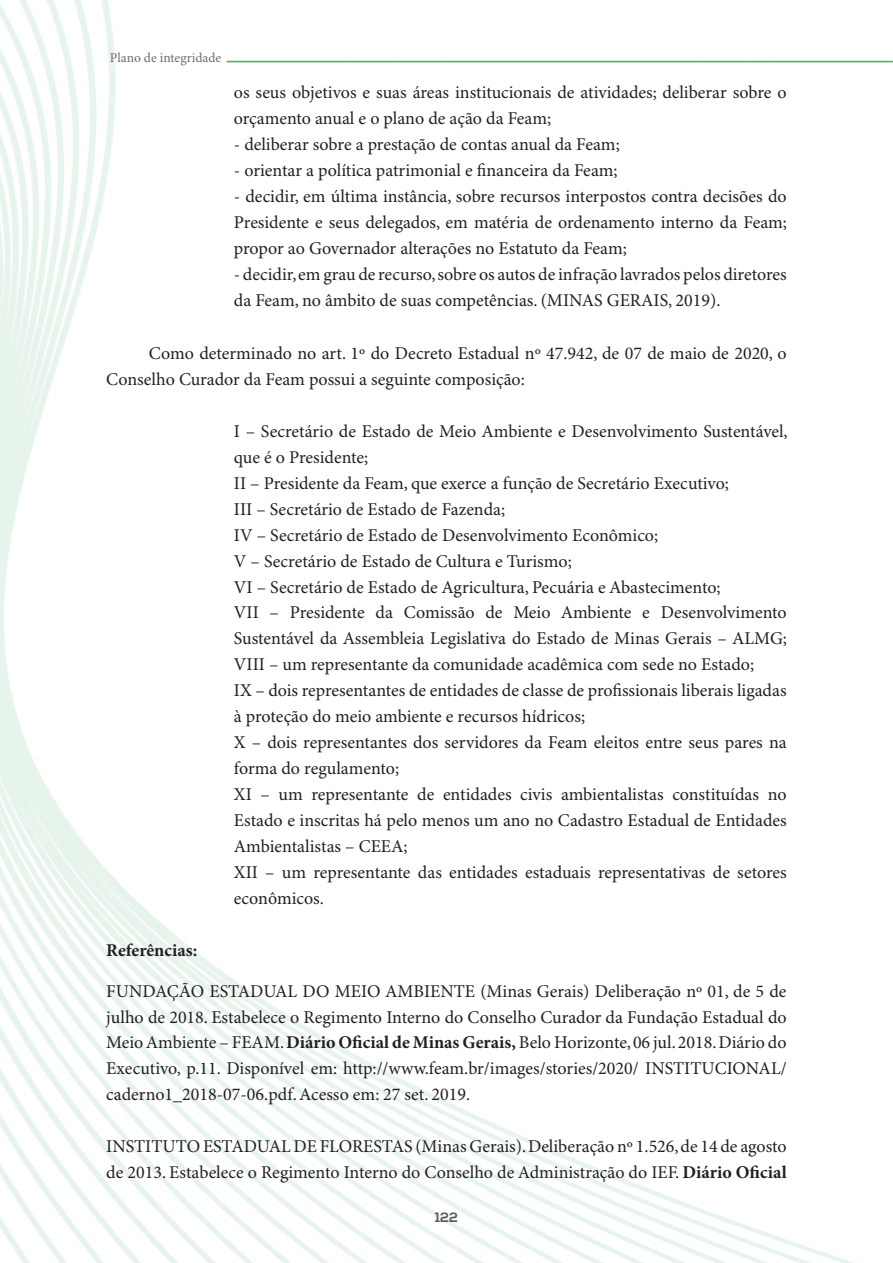
<style>
.page{position:relative;width:893px;height:1263px;background:#fff}
.page>*{position:absolute;margin:0;border:0;box-sizing:border-box;transform-origin:0 0}
.t1{font:18px/26px "Minion Pro";color:#231f20}
.t2{font:700 18px "Minion Pro";letter-spacing:-.005em;color:#231f20}
.t3{font:13.5px "Minion Pro";color:#6c6d70}
.t4{font:700 13.5px "Nexa";color:#57585a}
.s1{font-weight:700}
</style>
<div class="page">
<img style="left:0;top:0;width:864px;height:785px">
<img style="left:0;top:785px;width:854px;height:478px">
<svg style="left:227px;top:61px;width:666px;height:2px"></svg>
<p class="t3" style="left:110px;top:50px;width:113px">Plano de integridade</p>
<p class="t1" style="left:234px;top:80px;width:554px">os seus objetivos e suas áreas institucionais de atividades; deliberar sobre o orçamento anual e o plano de ação da Feam;</p>
<p class="t1" style="left:234px;top:132px;width:387px">- deliberar sobre a prestação de contas anual da Feam;</p>
<p class="t1" style="left:234px;top:158px;width:385px">- orientar a política patrimonial e financeira da Feam;</p>
<p class="t1" style="left:234px;top:184px;width:555px;text-align:justify">- decidir, em última instância, sobre recursos interpostos contra decisões do Presidente e seus delegados, em matéria de ordenamento interno da Feam; propor ao Governador alterações no Estatuto da Feam;</p>
<p class="t1" style="left:234px;top:262px;width:554px">- decidir, em grau de recurso, sobre os autos de infração lavrados pelos diretores da Feam, no âmbito de suas competências. (MINAS GERAIS, 2019).</p>
<p class="t1" style="left:106px;top:341px;width:682px;text-indent:43px">Como determinado no art. 1º do Decreto Estadual nº 47.942, de 07 de maio de 2020, o<br>Conselho Curador da Feam possui a seguinte composição:</p>
<p class="t1" style="left:234px;top:419px;width:555px">I – Secretário de Estado de Meio Ambiente e Desenvolvimento Sustentável, que é o Presidente;<br>II – Presidente da Feam, que exerce a função de Secretário Executivo;<br>III – Secretário de Estado de Fazenda;<br>IV – Secretário de Estado de Desenvolvimento Econômico;<br>V – Secretário de Estado de Cultura e Turismo;<br>VI – Secretário de Estado de Agricultura, Pecuária e Abastecimento;<br>VII – Presidente da Comissão de Meio Ambiente e Desenvolvimento Sustentável da Assembleia Legislativa do Estado de Minas Gerais – ALMG; VIII – um representante da comunidade acadêmica com sede no Estado;<br>IX – dois representantes de entidades de classe de profissionais liberais ligadas à proteção do meio ambiente e recursos hídricos;<br>X – dois representantes dos servidores da Feam eleitos entre seus pares na forma do regulamento;<br>XI – um representante de entidades civis ambientalistas constituídas no Estado e inscritas há pelo menos um ano no Cadastro Estadual de Entidades Ambientalistas – CEEA;<br>XII – um representante das entidades estaduais representativas de setores econômicos.</p>
<p class="t2" style="left:106px;top:937px;width:92px">Referências:</p>
<p class="t1" style="left:106px;top:978px;width:682px;text-align:justify">FUNDAÇÃO ESTADUAL DO MEIO AMBIENTE (Minas Gerais) Deliberação nº 01, de 5 de julho de 2018. Estabelece o Regimento Interno do Conselho Curador da Fundação Estadual do Meio Ambiente – FEAM. <span class="s1">Diário Oficial de Minas Gerais,</span> Belo Horizonte, 06 jul. 2018. Diário do Executivo, p.11. Disponível em: http://www.feam.br/images/stories/2020/ INSTITUCIONAL/ caderno1_2018-07-06.pdf. Acesso em: 27 set. 2019.</p>
<p class="t1" style="left:106px;top:1134px;width:682px">INSTITUTO ESTADUAL DE FLORESTAS (Minas Gerais). Deliberação nº 1.526, de 14 de agosto de 2013. Estabelece o Regimento Interno do Conselho de Administração do IEF. <span class="s1">Diário Oficial</span></p>
<p class="t4" style="left:435px;top:1209px;width:24px">122</p>
</div>
